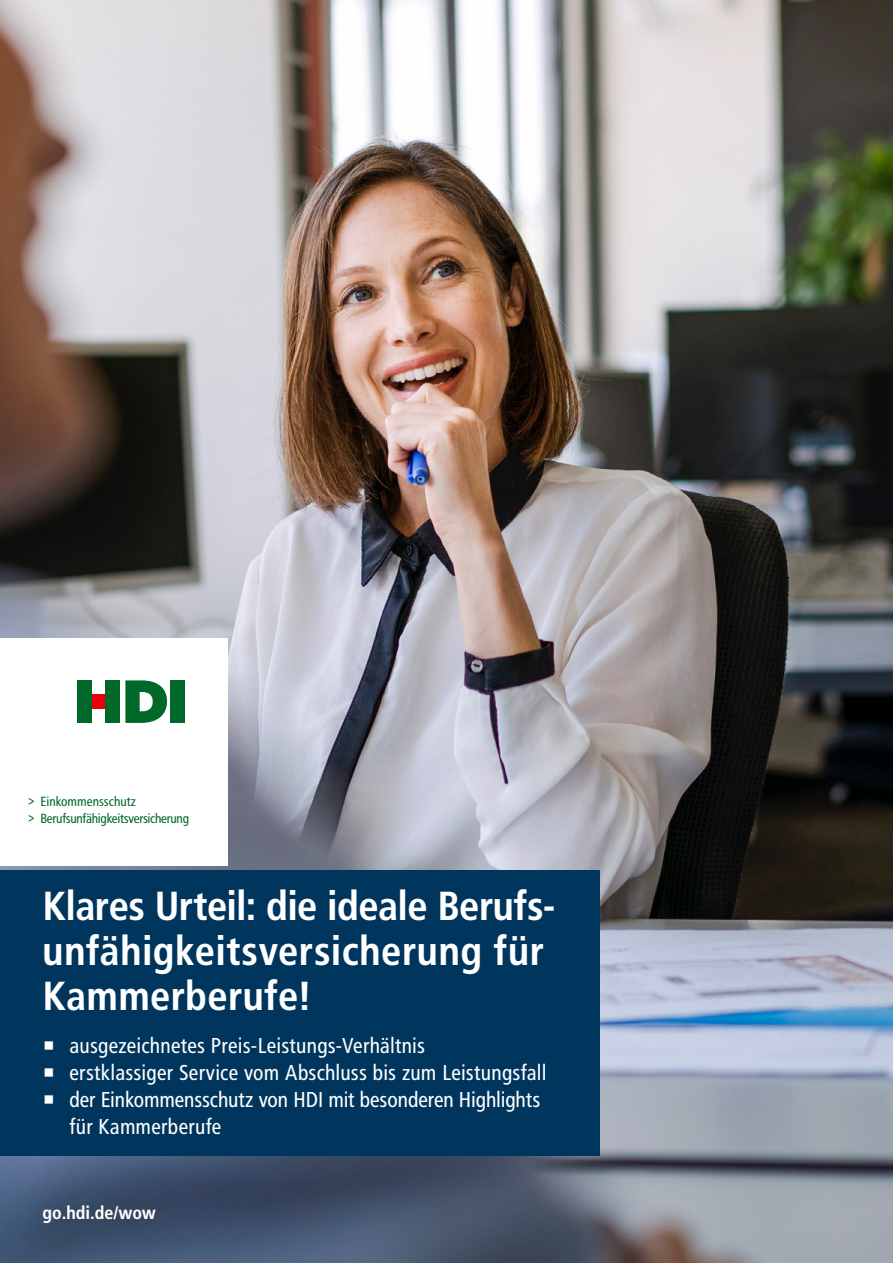
<style>
.page{position:relative;width:893px;height:1263px;background:#fff}
.page>*{position:absolute;margin:0;border:0;box-sizing:border-box;transform-origin:0 0}
.t1{font:40.5px/45px "HDI Gerling Sans Cond Bold";letter-spacing:.005em;color:#fff}
.t2{font:22.5px/27px "HDI Gerling Sans Cond Regular";letter-spacing:.005em;color:#fff}
.t3{font:18px "HDI Gerling Sans Cond Bold";letter-spacing:.005em;color:#fff}
.t4{font:13.8px/16.8px "HDI Gerling Sans Cond Regular";letter-spacing:-.02em;color:#006929}
</style>
<div class="page">
<img style="left:0;top:0;width:893px;height:1263px">
<div style="left:7px;top:1169px;width:183px;height:89px;background:#000;opacity:.5"></div>
<div style="left:0;top:870px;width:600px;height:285px;background:#00365e"></div>
<div style="left:0;top:638px;width:227px;height:227px;background:#fff"></div>
<svg style="left:125px;top:680px;width:42px;height:43px"></svg>
<div style="left:171px;top:680px;width:14px;height:43px;background:#006929"></div>
<div style="left:91px;top:694px;width:15px;height:15px;background:#e7000e"></div>
<div style="left:106px;top:680px;width:14px;height:43px;background:#006929"></div>
<div style="left:77px;top:680px;width:14px;height:43px;background:#006929"></div>
<p class="t4" style="left:28px;top:793px;width:163px">&gt; Einkommensschutz<br>&gt; Berufsunfähigkeitsversicherung</p>
<h1 class="t1" style="left:43px;top:884px;width:514px">Klares Urteil: die ideale Berufs&shy;unfähigkeitsversicherung für<br>Kammerberufe!</h1>
<p class="t2" style="left:43px;top:1032px;width:384px">• ausgezeichnetes Preis-Leistungs-Verhältnis</p>
<p class="t2" style="left:43px;top:1059px;width:505px">• erstklassiger Service vom Abschluss bis zum Leistungsfall</p>
<p class="t2" style="left:70px;top:1086px;width:472px;text-indent:-27px">• der Einkommensschutz von HDI mit besonderen Highlights für Kammerberufe</p>
<p class="t3" style="left:43px;top:1202px;width:114px">go.hdi.de/wow</p>
</div>
